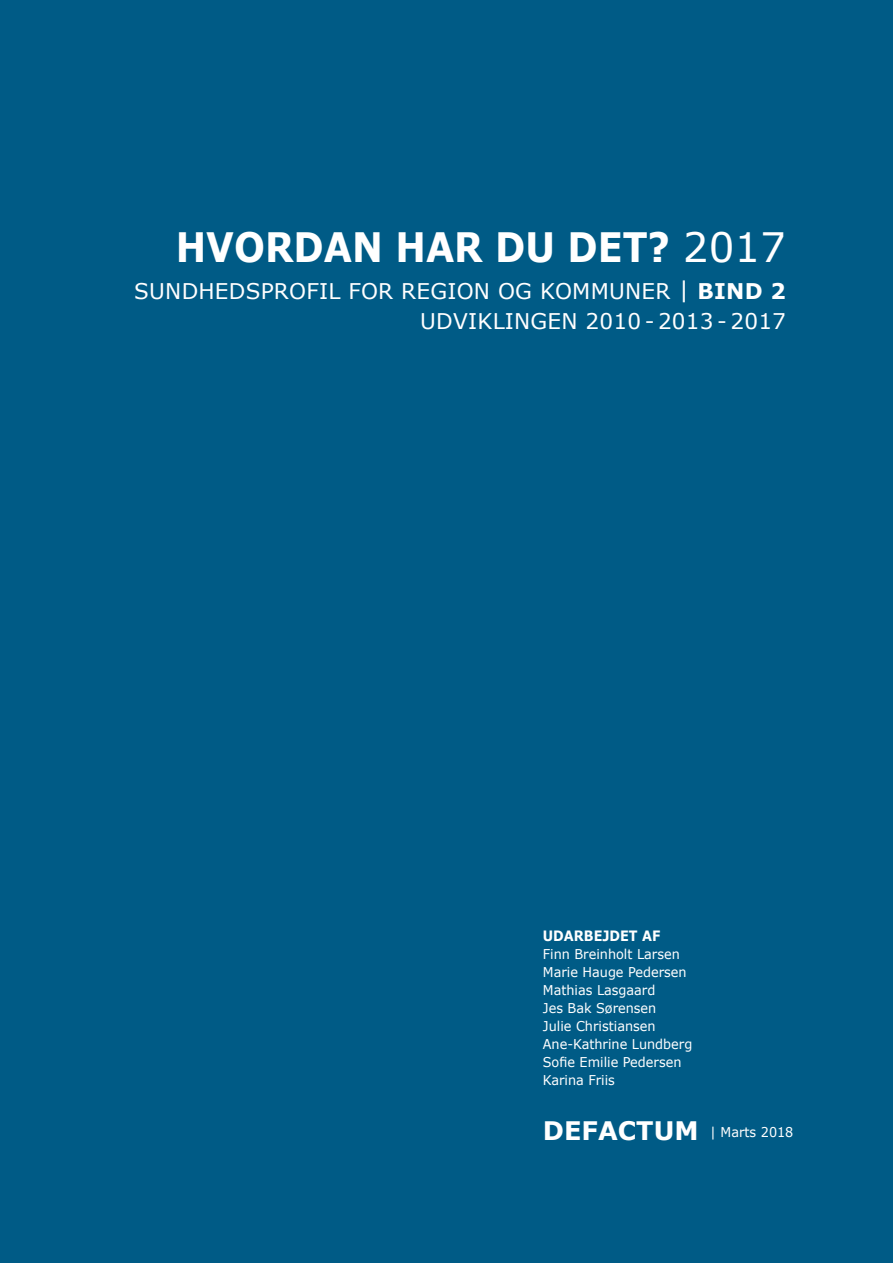
<style>
.page{position:relative;width:893px;height:1263px;background:#005b86}
.page>*{position:absolute;margin:0;border:0;box-sizing:border-box;transform-origin:0 0}
.t1{font:700 40.5px "Verdana";color:#fff;scale:.9 1}
.t2{font:700 25.5px "Verdana";color:#fff}
.t3{font:21.6px/29.7px "Verdana";letter-spacing:.01em;color:#fff;text-align:right}
.t4{font:700 14.25px "Verdana";color:#fff;scale:.9 1}
.t5{font:13.5px/18px "Verdana";color:#fff;scale:.95 1}
.s1{font-weight:400}
.s2{font-size:22.95px}
.s3{font-weight:700}
</style>
<div class="page">
<h1 class="t1" style="left:176px;top:222px;width:679px">HVORDAN HAR DU DET? <span class="s1">2017</span></h1>
<h3 class="t3" style="left:134px;top:275px;width:653px">SUNDHEDSPROFIL FOR REGION OG KOMMUNER <span class="s2">|</span> <span class="s3">BIND 2<br></span>UDVIKLINGEN 2010 - 2013 - 2017</h3>
<p class="t4" style="left:543px;top:927px;width:132px">UDARBEJDET AF</p>
<p class="t5" style="left:543px;top:945px;width:159px">Finn Breinholt Larsen<br>Marie Hauge Pedersen<br>Mathias Lasgaard<br>Jes Bak Sørensen<br>Julie Christiansen<br>Ane-Kathrine Lundberg<br>Sofie Emilie Pedersen<br>Karina Friis</p>
<h2 class="t2" style="left:543px;top:1114px;width:157px">DEFACTUM</h2>
<p class="t5" style="left:710px;top:1122px;width:89px">| Marts 2018</p>
</div>
